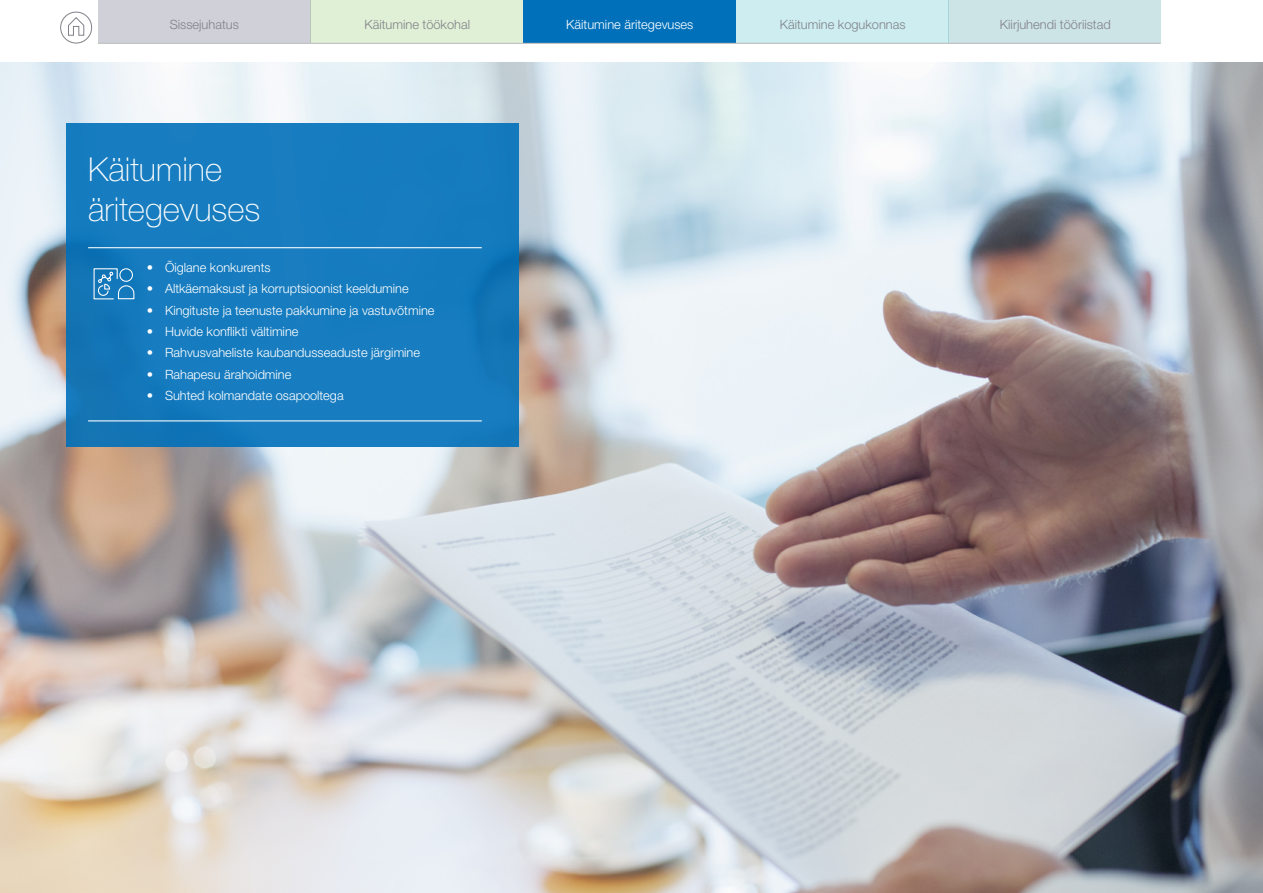
<style>
.page{position:relative;width:1263px;height:893px;background:#fff}
.page>*{position:absolute;margin:0;border:0;box-sizing:border-box;transform-origin:0 0}
.t1{font:100 33px/39.6px "Helvetica Neue LT Std";color:#fff}
.t2{font:300 12.75px "Helvetica Neue LT Std";color:#fff}
.t3{font:300 12.75px "Helvetica Neue LT Std";color:#818289}
</style>
<div class="page">
<div style="left:948px;top:0;width:213px;height:43px;background:#cde4e7"></div>
<div style="left:736px;top:0;width:212px;height:43px;background:#cdedf0"></div>
<div style="left:311px;top:0;width:212px;height:43px;background:#e0f0d6"></div>
<div style="left:98px;top:0;width:213px;height:43px;background:#d0d0d8"></div>
<div style="left:60px;top:12px;width:32px;height:31px;border:1px solid #818289;border-radius:50%"></div>
<svg style="left:68px;top:17px;width:16px;height:19px"></svg>
<div style="left:523px;top:0;width:213px;height:43px;background:#0070ba"></div>
<hr style="left:98px;top:43px;width:1063px;height:1px;background:#b6b7b7">
<img style="left:0;top:62px;width:1263px;height:831px">
<div style="left:67px;top:123px;width:452px;height:323px;background:#167cc0"></div>
<hr style="left:88px;top:420px;width:394px;height:1px;background:#fff">
<hr style="left:88px;top:247px;width:394px;height:1px;background:#fff">
<svg style="left:93px;top:268px;width:42px;height:32px"></svg>
<p class="t3" style="left:170px;top:16px;width:70px">Sissejuhatus</p>
<p class="t3" style="left:364px;top:16px;width:107px">Käitumine töökohal</p>
<p class="t2" style="left:566px;top:16px;width:129px">Käitumine äritegevuses</p>
<p class="t3" style="left:780px;top:16px;width:127px">Käitumine kogukonnas</p>
<p class="t3" style="left:1000px;top:16px;width:112px">Kiirjuhendi tööriistad</p>
<h1 class="t1" style="left:88px;top:150px;width:174px">Käitumine äritegevuses</h1>
<p class="t2" style="left:147px;top:260px;width:125px">• Õiglane konkurents</p>
<p class="t2" style="left:147px;top:281px;width:263px">• Altkäemaksust ja korruptsioonist keeldumine</p>
<p class="t2" style="left:147px;top:302px;width:289px">• Kingituste ja teenuste pakkumine ja vastuvõtmine</p>
<p class="t2" style="left:147px;top:324px;width:153px">• Huvide konflikti vältimine</p>
<p class="t2" style="left:147px;top:345px;width:275px">• Rahvusvaheliste kaubandusseaduste järgimine</p>
<p class="t2" style="left:147px;top:366px;width:146px">• Rahapesu ärahoidmine</p>
<p class="t2" style="left:147px;top:388px;width:198px">• Suhted kolmandate osapooltega</p>
</div>
